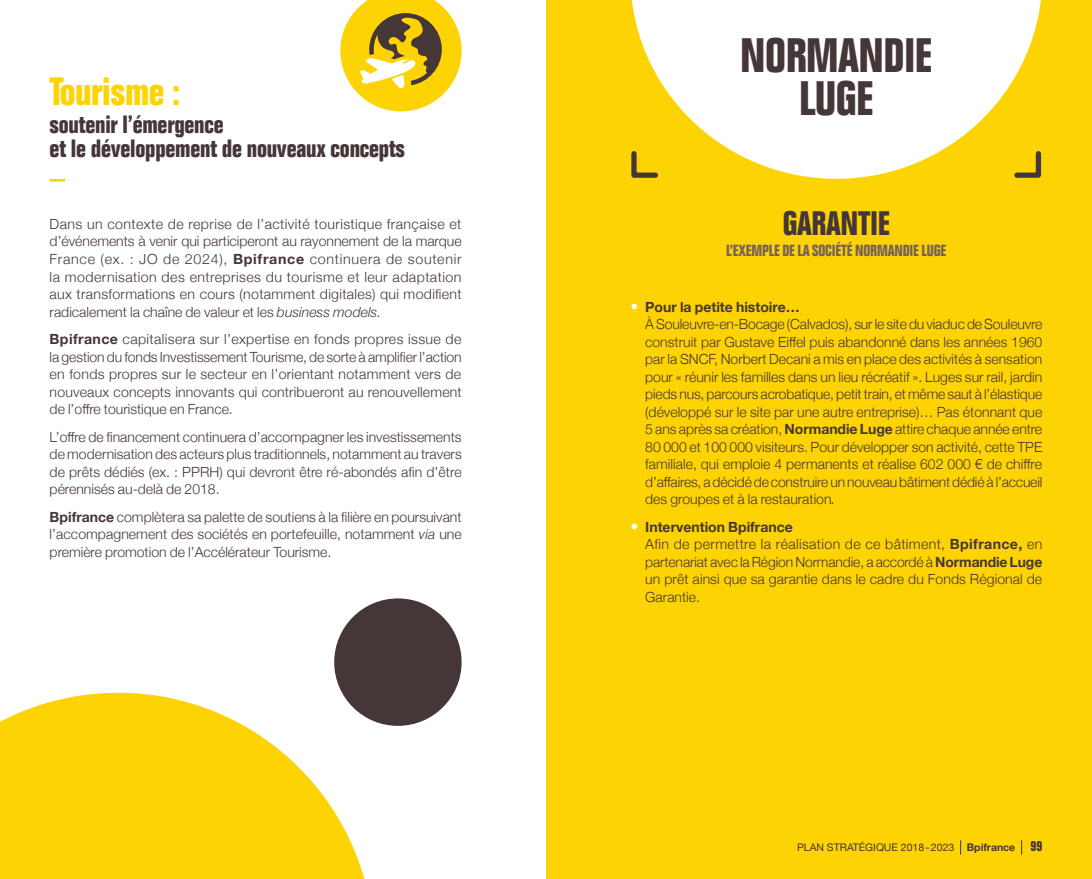
<style>
.page{position:relative;width:1092px;height:879px;background:#fff}
.page>*{position:absolute;margin:0;border:0;box-sizing:border-box;transform-origin:0 0}
.t1{font:700 condensed 47.25px/43.8px "Folio";letter-spacing:-.01em;color:#453638;text-align:center}
.t2{font:700 condensed 38.5px "Folio";letter-spacing:-.01em;color:#fed304}
.t3{font:700 condensed 33.25px "Folio";letter-spacing:-.01em;color:#453638}
.t4{font:700 condensed 24.5px/24.5px "Folio";letter-spacing:-.01em;color:#453638}
.t5{font:700 condensed 15.75px "Folio";letter-spacing:-.01em;color:#76625b}
.t6{font:300 14px/17.5px "Helvetica Neue";color:#453638;text-align:justify}
.t7{font:10.5px "Helvetica Neue";color:#453638}
.s1{font-weight:700}
.s2{font-style:italic}
.s3{font-size:15.75px;color:#fff}
.s4{font-family:"Folio";font-weight:700;font-stretch:condensed;font-size:14px}
</style>
<div class="page">
<svg style="left:0;top:692px;width:374px;height:186px;fill:#fed304"></svg>
<div style="left:334px;top:598px;width:127px;height:127px;background:#453638;border-radius:50%"></div>
<div style="left:546px;top:0;width:545px;height:878px;background:#fed304"></div>
<svg style="left:631px;top:0;width:410px;height:179px;fill:#fff"></svg>
<svg style="left:50px;top:179px;width:15px;height:2px"></svg>
<svg style="left:340px;top:0;width:121px;height:111px"></svg>
<svg style="left:631px;top:148px;width:29px;height:31px"></svg>
<svg style="left:1011px;top:148px;width:30px;height:31px"></svg>
<svg style="left:960px;top:840px;width:1px;height:14px"></svg>
<svg style="left:1021px;top:840px;width:1px;height:14px"></svg>
<h2 class="t2" style="left:50px;top:70px;width:132px">Tourisme :</h2>
<h3 class="t4" style="left:50px;top:112px;width:357px">soutenir l’émergence<br>et le développement de nouveaux concepts</h3>
<p class="t6" style="left:50px;top:214px;width:413px">Dans un contexte de reprise de l’activité touristique française et d’événements à venir qui participeront au rayonnement de la marque France (ex. : JO de 2024), <span class="s1">Bpifrance</span> continuera de soutenir la modernisation des entreprises du tourisme et leur adaptation aux transformations en cours (notamment digitales) qui modifient radicalement la chaîne de valeur et les <span class="s2">business models.</span></p>
<p class="t6" style="left:50px;top:329px;width:413px"><span class="s1">Bpifrance</span> capitalisera sur l’expertise en fonds propres issue de la gestion du fonds Investissement Tourisme, de sorte à amplifier l’action en fonds propres sur le secteur en l’orientant notamment vers de nouveaux concepts innovants qui contribueront au renouvellement de l’offre touristique en France.</p>
<p class="t6" style="left:50px;top:426px;width:413px">L’offre de financement continuera d’accompagner les investissements de modernisation des acteurs plus traditionnels, notamment au travers de prêts dédiés (ex. : PPRH) qui devront être ré-abondés afin d’être pérennisés au-delà de 2018.</p>
<p class="t6" style="left:50px;top:506px;width:413px"><span class="s1">Bpifrance</span> complètera sa palette de soutiens à la filière en poursuivant l’accompagnement des sociétés en portefeuille, notamment <span class="s2">via</span> une première promotion de l’Accélérateur Tourisme.</p>
<h1 class="t1" style="left:740px;top:33px;width:194px">NORMANDIE<br>LUGE</h1>
<h3 class="t3" style="left:782px;top:204px;width:109px">GARANTIE</h3>
<p class="t5" style="left:726px;top:241px;width:221px">L’EXEMPLE DE LA SOCIÉTÉ NORMANDIE LUGE</p>
<p class="t6" style="left:645px;top:297px;width:399px;text-align:left;text-indent:-15px"><span class="s3">•</span> <span class="s1">Pour la petite histoire…<br></span>À Souleuvre-en-Bocage (Calvados), sur le site du viaduc de Souleuvre construit par Gustave Eiffel puis abandonné dans les années 1960 par la SNCF, Norbert Decani a mis en place des activités à sensation pour « réunir les familles dans un lieu récréatif ». Luges sur rail, jardin pieds nus, parcours acrobatique, petit train, et même saut à l’élastique (développé sur le site par une autre entreprise)… Pas étonnant que 5 ans après sa création, <span class="s1">Normandie Luge</span> attire chaque année entre 80 000 et 100 000 visiteurs. Pour développer son activité, cette TPE familiale, qui emploie 4 permanents et réalise 602 000 € de chiffre d’affaires, a décidé de construire un nouveau bâtiment dédié à l’accueil des groupes et à la restauration<span class="s2">.</span></p>
<p class="t6" style="left:645px;top:516px;width:398px;text-align:left;text-indent:-15px"><span class="s3">•</span> <span class="s1">Intervention Bpifrance<br></span>Afin de permettre la réalisation de ce bâtiment, <span class="s1">Bpifrance,</span> en partenariat avec la Région Normandie, a accordé à <span class="s1">Normandie Luge </span>un prêt ainsi que sa garantie dans le cadre du Fonds Régional de Garantie.</p>
<p class="t7" style="left:797px;top:839px;width:247px">PLAN STRATÉGIQUE 2018-2023 <span class="s1">Bpifrance</span> <span class="s4">99</span></p>
</div>
